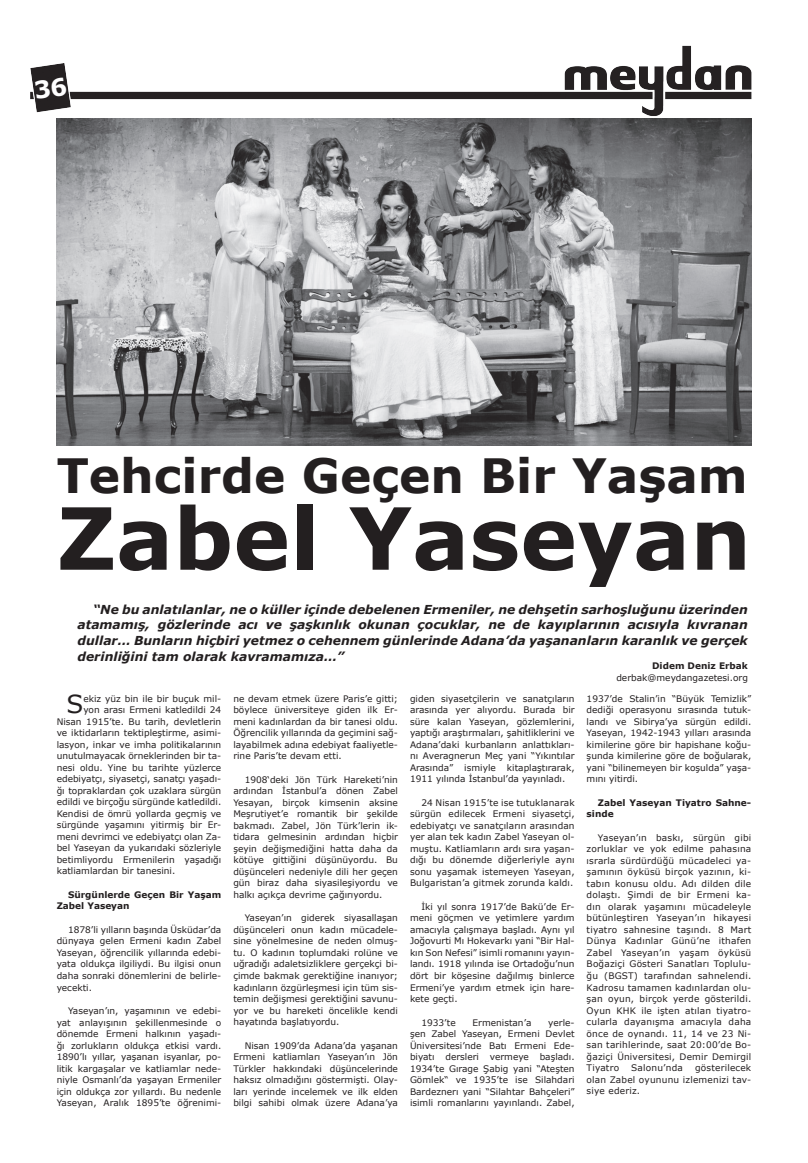
<style>
.page{position:relative;width:808px;height:1163px;background:#fff}
.page>*{position:absolute;margin:0;border:0;box-sizing:border-box;transform-origin:0 0}
.t1{font:700 85.7px "Verdana";color:#231f20}
.t2{font:700 47.2px "Verdana";color:#231f20}
.t3{font:24.8px "Verdana";color:#231f20}
.t4{font:italic 700 12.3px/15.8px "Verdana";color:#231f20;text-align:justify}
.t5{font:9px/11.5px "Verdana";color:#231f20;text-align:justify}
.t6{font:700 9px/11.5px "Verdana";color:#231f20}
.t7{font:9px "Verdana";letter-spacing:.02em;color:#231f20}
</style>
<div class="page">
<img style="left:30px;top:45px;width:722px;height:71px">
<img style="left:57px;top:118px;width:694px;height:327px">
<svg style="left:35px;top:77px;width:32px;height:22px"></svg>
<h2 class="t2" style="left:57px;top:442px;width:693px">Tehcirde Geçen Bir Yaşam</h2>
<h1 class="t1" style="left:57px;top:478px;width:696px">Zabel Yaseyan</h1>
<p class="t4" style="left:77px;top:601px;width:672px;text-indent:16px">“Ne bu anlatılanlar, ne o küller içinde debelenen Ermeniler, ne dehşetin sarhoşluğunu üzerinden atamamış, gözlerinde acı ve şaşkınlık okunan çocuklar, ne de kayıplarının acısıyla kıvranan dullar… Bunların hiçbiri yetmez o cehennem günlerinde Adana’da yaşananların karanlık ve gerçek derinliğini tam olarak kavramamıza…”</p>
<p class="t6" style="left:652px;top:659px;width:97px">Didem Deniz Erbak</p>
<p class="t5" style="left:616px;top:672px;width:133px">derbak@meydangazetesi.org</p>
<h3 class="t3" style="left:66px;top:687px;width:18px">S</h3>
<p class="t5" style="left:83px;top:692px;width:139px">ekiz yüz bin ile bir buçuk mil-</p>
<p class="t5" style="left:83px;top:704px;width:139px">yon arası Ermeni katledildi 24</p>
<p class="t5" style="left:57px;top:715px;width:166px">Nisan 1915’te. Bu tarih, devletlerin</p>
<p class="t5" style="left:57px;top:727px;width:166px">ve iktidarların tektipleştirme, asimi-</p>
<p class="t5" style="left:57px;top:738px;width:166px">lasyon, inkar ve imha politikalarının</p>
<p class="t5" style="left:57px;top:751px;width:166px">unutulmayacak örneklerinden bir ta-</p>
<p class="t5" style="left:57px;top:761px;width:166px">nesi oldu. Yine bu tarihte yüzlerce</p>
<p class="t5" style="left:57px;top:773px;width:166px">edebiyatçı, siyasetçi, sanatçı yaşadı-</p>
<p class="t5" style="left:57px;top:784px;width:166px">ğı topraklardan çok uzaklara sürgün</p>
<p class="t5" style="left:57px;top:796px;width:166px">edildi ve birçoğu sürgünde katledildi.</p>
<p class="t5" style="left:57px;top:807px;width:166px">Kendisi de ömrü yollarda geçmiş ve</p>
<p class="t5" style="left:57px;top:819px;width:166px">sürgünde yaşamını yitirmiş bir Er-</p>
<p class="t5" style="left:57px;top:830px;width:166px">meni devrimci ve edebiyatçı olan Za-</p>
<p class="t5" style="left:57px;top:842px;width:166px">bel Yaseyan da yukarıdaki sözleriyle</p>
<p class="t5" style="left:57px;top:853px;width:166px">betimliyordu Ermenilerin yaşadığı</p>
<p class="t5" style="left:57px;top:866px;width:120px">katliamlardan bir tanesini.</p>
<p class="t6" style="left:57px;top:888px;width:166px;text-indent:11px">Sürgünlerde Geçen Bir Yaşam<br>Zabel Yaseyan</p>
<p class="t5" style="left:57px;top:923px;width:166px;text-indent:11px">1878’li yılların başında Üsküdar’da dünyaya gelen Ermeni kadın Zabel Yaseyan, öğrencilik yıllarında edebi&shy;yata oldukça ilgiliydi. Bu ilgisi onun daha sonraki dönemlerini de belirle&shy;yecekti.</p>
<p class="t5" style="left:57px;top:1004px;width:166px;text-indent:11px">Yaseyan’ın, yaşamının ve edebi&shy;yat anlayışının şekillenmesinde o dönemde Ermeni halkının yaşadı&shy;ğı zorlukların oldukça etkisi vardı.<br>1890’lı yıllar, yaşanan isyanlar, po&shy;litik kargaşalar ve katliamlar nede&shy;niyle Osmanlı’da yaşayan Ermeniler için oldukça zor yıllardı. Bu nedenle Yaseyan, Aralık 1895’te öğrenimi-</p>
<p class="t5" style="left:233px;top:692px;width:166px">ne devam etmek üzere Paris’e gitti; böylece üniversiteye giden ilk Er&shy;meni kadınlardan da bir tanesi oldu.<br>Öğrencilik yıllarında da geçimini sağ&shy;layabilmek adına edebiyat faaliyetle&shy;rine Paris’te devam etti.</p>
<p class="t5" style="left:233px;top:773px;width:166px;text-indent:11px">1908‘deki Jön Türk Hareketi’nin ardından İstanbul’a dönen Zabel Yesayan, birçok kimsenin aksine Meşrutiyet’e romantik bir şekilde bakmadı. Zabel, Jön Türk’lerin ik&shy;tidara gelmesinin ardından hiçbir şeyin değişmediğini hatta daha da kötüye gittiğini düşünüyordu. Bu düşünceleri nedeniyle dili her geçen gün biraz daha siyasileşiyordu ve halkı açıkça devrime çağırıyordu.</p>
<p class="t5" style="left:233px;top:912px;width:166px;text-indent:11px">Yaseyan’ın giderek siyasallaşan düşünceleri onun kadın mücadele&shy;sine yönelmesine de neden olmuş&shy;tu. O kadının toplumdaki rolüne ve uğradığı adaletsizliklere gerçekçi bi&shy;çimde bakmak gerektiğine inanıyor; kadınların özgürleşmesi için tüm sis&shy;temin değişmesi gerektiğini savunu&shy;yor ve bu hareketi öncelikle kendi hayatında başlatıyordu.</p>
<p class="t5" style="left:233px;top:1039px;width:166px;text-indent:11px">Nisan 1909’da Adana’da yaşanan Ermeni katliamları Yaseyan’ın Jön Türkler hakkındaki düşüncelerinde haksız olmadığını göstermişti. Olay&shy;ları yerinde incelemek ve ilk elden bilgi sahibi olmak üzere Adana’ya</p>
<p class="t5" style="left:410px;top:692px;width:166px">giden siyasetçilerin ve sanatçıların arasında yer alıyordu. Burada bir süre kalan Yaseyan, gözlemlerini, yaptığı araştırmaları, şahitliklerini ve Adana’daki kurbanların anlattıkları&shy;nı Averagnerun Meç yani “Yıkıntılar Arasında” ismiyle kitaplaştırarak, 1911 yılında İstanbul’da yayınladı.</p>
<p class="t5" style="left:410px;top:796px;width:166px;text-indent:11px">24 Nisan 1915’te ise tutuklanarak sürgün edilecek Ermeni siyasetçi, edebiyatçı ve sanatçıların arasından yer alan tek kadın Zabel Yaseyan ol&shy;muştu. Katliamların ardı sıra yaşan&shy;dığı bu dönemde diğerleriyle aynı sonu yaşamak istemeyen Yaseyan, Bulgaristan’a gitmek zorunda kaldı.</p>
<p class="t5" style="left:410px;top:900px;width:166px;text-indent:11px">İki yıl sonra 1917’de Bakü’de Er&shy;meni göçmen ve yetimlere yardım amacıyla çalışmaya başladı. Aynı yıl Joğovurti Mı Hokevarkı yani “Bir Hal&shy;kın Son Nefesi” isimli romanını yayın&shy;landı. 1918 yılında ise Ortadoğu’nun dört bir köşesine dağılmış binlerce Ermeni’ye yardım etmek için hare&shy;kete geçti.</p>
<p class="t5" style="left:421px;top:1016px;width:36px">1933’te</p>
<p class="t5" style="left:472px;top:1016px;width:60px">Ermenistan’a</p>
<p class="t5" style="left:410px;top:1016px;width:166px;text-indent:138px">yerle&shy;şen Zabel Yaseyan, Ermeni Devlet Üniversitesi’nde Batı Ermeni Ede&shy;biyatı dersleri vermeye başladı.<br>1934’te Gırage Şabig yani “Ateşten Gömlek“ ve 1935’te ise Silahdari Bardeznerı yani “Silahtar Bahçeleri” isimli romanlarını yayınlandı. Zabel,</p>
<p class="t5" style="left:587px;top:692px;width:166px">1937’de Stalin’in “Büyük Temizlik” dediği operasyonu sırasında tutuk&shy;landı ve Sibirya’ya sürgün edildi.<br>Yaseyan, 1942-1943 yılları arasında kimilerine göre bir hapishane koğu&shy;şunda kimilerine göre de boğularak, yani “bilinemeyen bir koşulda” yaşa&shy;mını yitirdi.</p>
<p class="t6" style="left:587px;top:796px;width:166px;text-indent:11px">Zabel Yaseyan Tiyatro Sahne&shy;sinde</p>
<p class="t5" style="left:587px;top:831px;width:166px;text-indent:11px">Yaseyan’ın baskı, sürgün gibi zorluklar ve yok edilme pahasına ısrarla sürdürdüğü mücadeleci ya&shy;şamının öyküsü birçok yazının, ki&shy;tabın konusu oldu. Adı dilden dile dolaştı. Şimdi de bir Ermeni ka&shy;dın olarak yaşamını mücadeleyle bütünleştiren Yaseyan’ın hikayesi tiyatro sahnesine taşındı. 8 Mart Dünya Kadınlar Günü’ne ithafen Zabel Yaseyan’ın yaşam öyküsü Boğaziçi Gösteri Sanatları Toplulu&shy;ğu (BGST) tarafından sahnelendi.<br>Kadrosu tamamen kadınlardan olu&shy;şan oyun, birçok yerde gösterildi.<br>Oyun KHK ile işten atılan tiyatro&shy;cularla dayanışma amacıyla daha önce de oynandı. 11, 14 ve 23 Ni&shy;san tarihlerinde, saat 20:00’de Bo&shy;ğaziçi Üniversitesi, Demir Demirgil Tiyatro</p>
<p class="t5" style="left:587px;top:1061px;width:166px;text-indent:108px">gösterilecek olan Zabel oyununu izlemenizi tav&shy;siye ederiz.</p>
<p class="t7" style="left:631px;top:1061px;width:53px">Salonu’nda</p>
</div>
